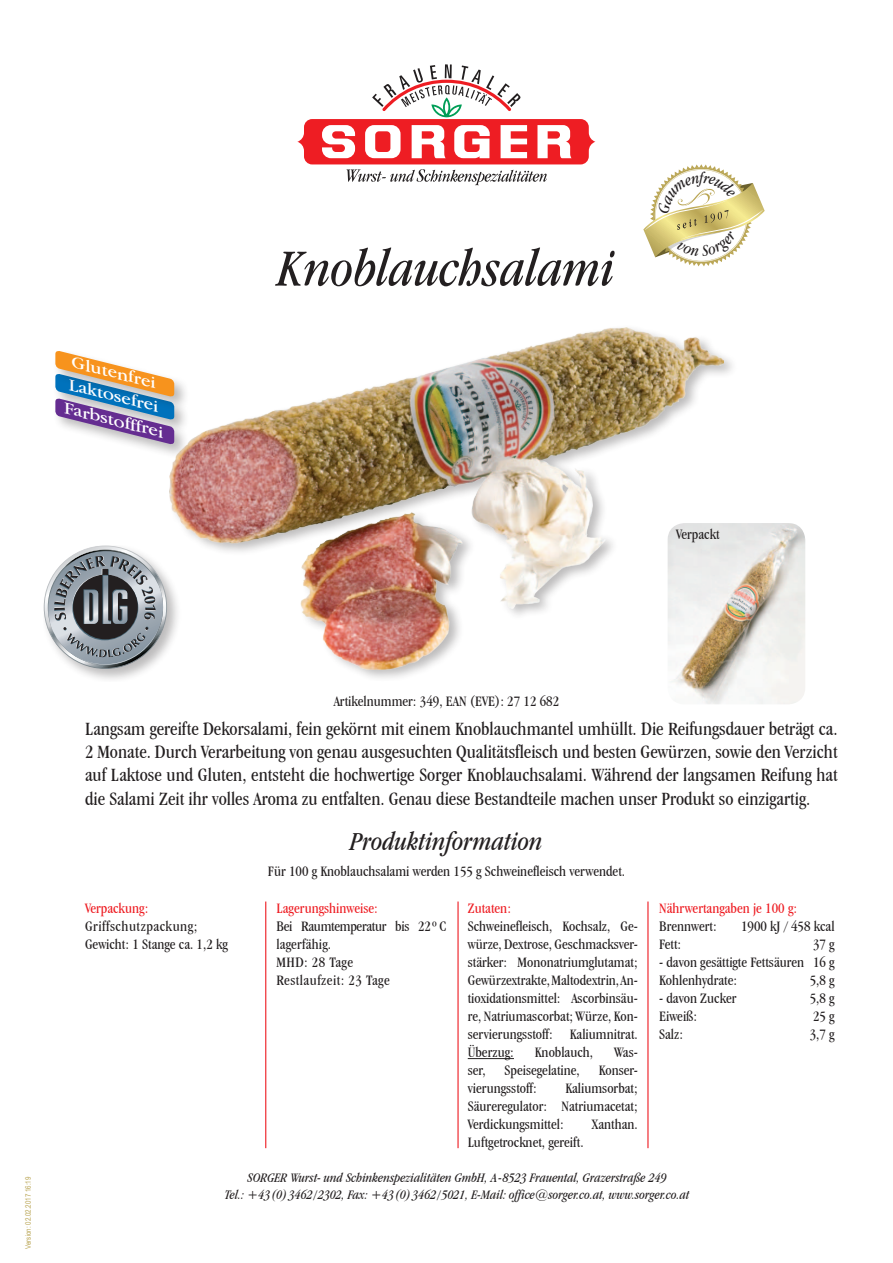
<style>
.page{position:relative;width:893px;height:1263px;background:#fff}
.page>*{position:absolute;margin:0;border:0;box-sizing:border-box;transform-origin:0 0}
.t1{font:italic condensed 54px "Garamond IT Cby BT";color:#231f20}
.t2{font:italic condensed 27px "Garamond IT Cby BT";color:#231f20}
.t3{font:condensed 19.5px/23.4px "Garamond IT Cby BT";color:#231f20;text-align:justify}
.t4{font:italic 16.8px "Garamond IT Cby BT";color:#fff;scale:1.14 1}
.t5{font:condensed 15px/18px "Garamond IT Cby BT";color:#231f20;text-align:justify}
.t6{font:condensed 15px "Garamond IT Cby BT";color:#ee1d23}
.t7{font:condensed 15px/18px "Garamond IT Cby BT";letter-spacing:.03em;color:#231f20}
.t8{font:italic condensed 13.5px/17.2px "Garamond IT Cby BT";color:#231f20;text-align:center}
.t9{font:7.5px "Arial Narrow";color:#baa655}
</style>
<div class="page">
<svg style="left:297px;top:64px;width:298px;height:121px"></svg>
<img style="left:170px;top:328px;width:553px;height:341px">
<hr style="left:468px;top:1058px;width:46px;height:1px;background:#231f20">
<hr style="left:265px;top:901px;width:1px;height:247px;background:#ee1d23">
<hr style="left:457px;top:901px;width:2px;height:247px;background:#ee1d23">
<hr style="left:647px;top:901px;width:1px;height:247px;background:#ee1d23">
<img style="left:668px;top:523px;width:137px;height:181px">
<div style="left:52px;top:348px;width:137px;height:63px;background:#231f20;opacity:.3"></div>
<div style="left:52px;top:395px;width:137px;height:63px;background:#231f20;opacity:.3"></div>
<svg style="left:55px;top:350px;width:119px;height:95px"></svg>
<div style="left:44px;top:545px;width:138px;height:137px;background:#231f20;opacity:.3"></div>
<svg style="left:44px;top:545px;width:123px;height:126px"></svg>
<svg style="left:643px;top:164px;width:122px;height:102px"></svg>
<p class="t4" style="left:75px;top:352px;width:78px;rotate:14deg">Glutenfrei</p>
<p class="t4" style="left:68px;top:398px;width:91px;rotate:14deg">Farbstofffrei</p>
<p class="t4" style="left:72px;top:375px;width:83px;rotate:14deg">Laktosefrei</p>
<h1 class="t1" style="left:278px;top:237px;width:339px">Knoblauchsalami</h1>
<p class="t5" style="left:676px;top:525px;width:45px">Verpackt</p>
<p class="t9" style="left:23px;top:1249px;width:73px;rotate:-90deg">Version: 02.02.2017 16:19</p>
<p class="t5" style="left:334px;top:692px;width:227px">Artikelnummer: 349, EAN (EVE): 27 12 682</p>
<p class="t3" style="left:85px;top:716px;width:754px">Langsam gereifte Dekorsalami, fein gekörnt mit einem Knoblauchmantel umhüllt. Die Reifungsdauer beträgt ca.<br>2 Monate. Durch Verarbeitung von genau ausgesuchten Qualitätsfleisch und besten Gewürzen, sowie den Verzicht auf Laktose und Gluten, entsteht die hochwertige Sorger Knoblauchsalami. Während der langsamen Reifung hat die Salami Zeit ihr volles Aroma zu entfalten. Genau diese Bestandteile machen unser Produkt so einzigartig.</p>
<p class="t6" style="left:85px;top:899px;width:65px">Verpackung:</p>
<p class="t7" style="left:85px;top:917px;width:144px">Griffschutzpackung;<br>Gewicht: 1 Stange ca. 1,2 kg</p>
<h2 class="t2" style="left:350px;top:825px;width:194px">Produktinformation</h2>
<p class="t5" style="left:268px;top:862px;width:359px">Für 100 g Knoblauchsalami werden 155 g Schweinefleisch verwendet.</p>
<p class="t6" style="left:276px;top:899px;width:103px">Lagerungshinweise:</p>
<p class="t5" style="left:276px;top:917px;width:172px;text-align:left">Bei Raumtemperatur bis 22º C lagerfähig.<br>MHD: 28 Tage<br>Restlaufzeit: 23 Tage</p>
<p class="t6" style="left:468px;top:899px;width:45px">Zutaten:</p>
<p class="t5" style="left:468px;top:917px;width:172px">Schweinefleisch, Kochsalz, Ge&shy;würze, Dextrose, Geschmacksver&shy;stärker: Mononatriumglutamat; Gewürzextrakte, Maltodextrin, An&shy;tioxidationsmittel: Ascorbinsäu&shy;re, Natriumascorbat; Würze, Kon&shy;servierungsstoff: Kaliumnitrat.<br>Überzug:</p>
<p class="t5" style="left:535px;top:1043px;width:60px">Knoblauch,</p>
<p class="t5" style="left:614px;top:1043px;width:25px">Was-</p>
<p class="t5" style="left:468px;top:1061px;width:19px">ser,</p>
<p class="t5" style="left:505px;top:1061px;width:77px">Speisegelatine,</p>
<p class="t5" style="left:599px;top:1061px;width:41px">Konser-</p>
<p class="t5" style="left:468px;top:1079px;width:71px">vierungsstoff:</p>
<p class="t5" style="left:468px;top:1079px;width:172px;text-indent:98px">Kaliumsorbat; Säureregulator: Natriumacetat; Verdickungsmittel:</p>
<p class="t5" style="left:592px;top:1115px;width:47px">Xanthan.</p>
<p class="t5" style="left:468px;top:1133px;width:117px">Luftgetrocknet, gereift.</p>
<p class="t6" style="left:659px;top:899px;width:139px">Nährwertangaben je 100 g:</p>
<p class="t5" style="left:659px;top:917px;width:59px">Brennwert:</p>
<p class="t5" style="left:741px;top:917px;width:95px">1900 kJ / 458 kcal</p>
<p class="t5" style="left:659px;top:935px;width:24px">Fett:</p>
<p class="t5" style="left:813px;top:935px;width:23px">37 g</p>
<p class="t5" style="left:659px;top:953px;width:177px">- davon gesättigte Fettsäuren 16 g<br>Kohlenhydrate:</p>
<p class="t5" style="left:810px;top:971px;width:26px">5,8 g</p>
<p class="t5" style="left:659px;top:989px;width:79px">- davon Zucker</p>
<p class="t5" style="left:810px;top:989px;width:26px">5,8 g</p>
<p class="t5" style="left:659px;top:1007px;width:40px">Eiweiß:</p>
<p class="t5" style="left:813px;top:1007px;width:23px">25 g</p>
<p class="t5" style="left:659px;top:1025px;width:25px">Salz:</p>
<p class="t5" style="left:810px;top:1025px;width:26px">3,7 g</p>
<p class="t8" style="left:225px;top:1169px;width:466px">SORGER Wurst- und Schinkenspezialitäten GmbH, A-8523 Frauental, Grazerstraße 249<br>Tel.: +43 (0) 3462/2302, Fax: +43 (0) 3462/5021, E-Mail: office@sorger.co.at, www.sorger.co.at</p>
</div>
